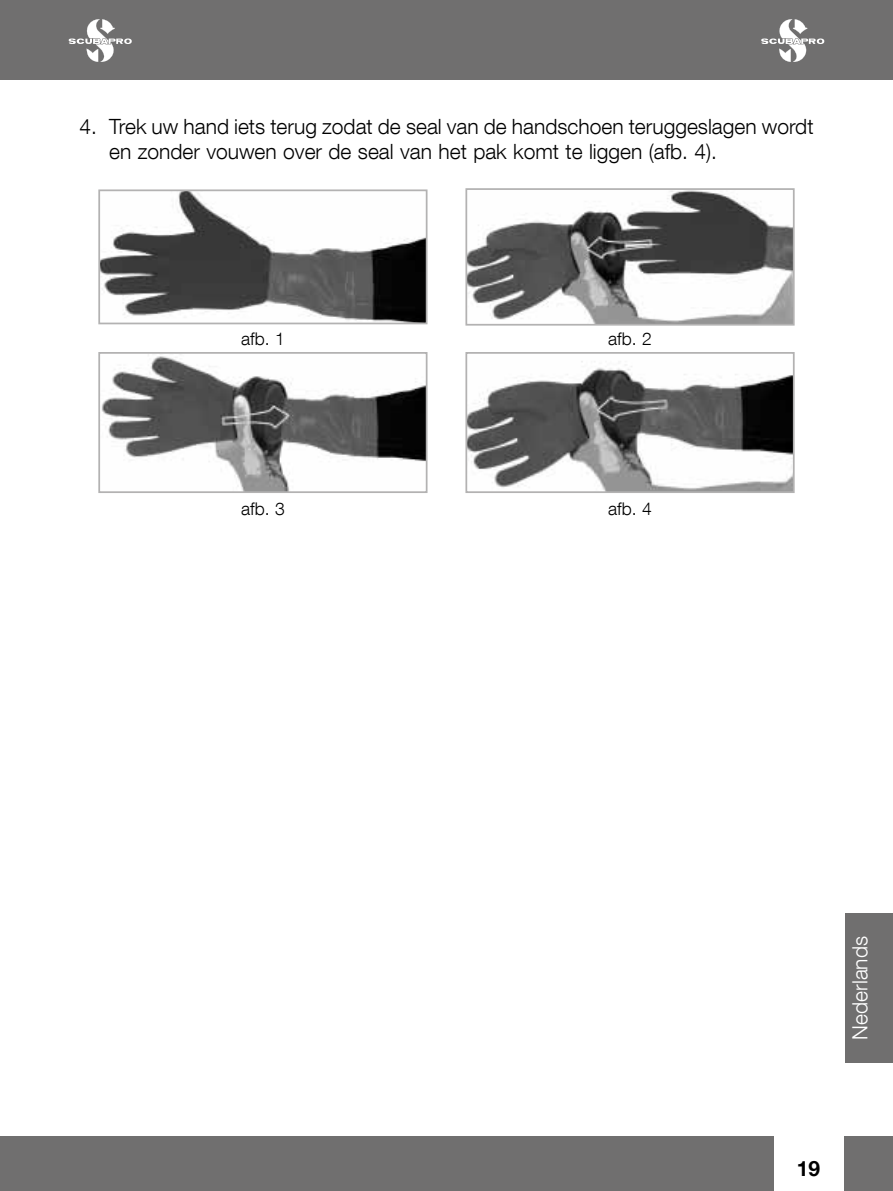
<style>
.page{position:relative;width:893px;height:1191px;background:#fff}
.page>*{position:absolute;margin:0;border:0;box-sizing:border-box;transform-origin:0 0}
.t1{font:300 21px/25.2px "Helvetica Neue LT Com";color:#000}
.t2{font:300 21px "Helvetica Neue LT Com";color:#fff}
.t3{font:700 21px "Helvetica Neue LT Com";color:#000}
.t4{font:300 17.5px "Helvetica Neue LT Com";color:#000}
</style>
<div class="page">
<div style="left:0;top:1136px;width:893px;height:55px;background:#706f6f"></div>
<div style="left:0;top:0;width:893px;height:79px;background:#706f6f"></div>
<div style="left:774px;top:1135px;width:69px;height:56px;background:#fff"></div>
<svg style="left:69px;top:19px;width:63px;height:43px"></svg>
<svg style="left:761px;top:19px;width:63px;height:43px"></svg>
<img style="left:101px;top:192px;width:323px;height:129px">
<div style="left:98px;top:189px;width:329px;height:135px;border:2px solid #b3b2b2"></div>
<img style="left:468px;top:191px;width:324px;height:131px">
<div style="left:465px;top:188px;width:330px;height:137px;border:2px solid #b3b2b2"></div>
<img style="left:101px;top:356px;width:323px;height:134px">
<div style="left:98px;top:352px;width:329px;height:141px;border:2px solid #b3b2b2"></div>
<img style="left:468px;top:361px;width:324px;height:129px">
<div style="left:465px;top:352px;width:330px;height:141px;border:2px solid #b3b2b2"></div>
<div style="left:845px;top:913px;width:48px;height:149px;background:#706f6f"></div>
<p class="t1" style="left:109px;top:114px;width:706px;text-indent:-30px">4. Trek uw hand iets terug zodat de seal van de handschoen teruggeslagen wordt en zonder vouwen over de seal van het pak komt te liggen (afb. 4).</p>
<p class="t4" style="left:241px;top:328px;width:45px">afb. 1</p>
<p class="t4" style="left:608px;top:328px;width:45px">afb. 2</p>
<p class="t4" style="left:241px;top:498px;width:45px">afb. 3</p>
<p class="t4" style="left:608px;top:498px;width:45px">afb. 4</p>
<p class="t2" style="left:847px;top:1039px;width:105px;rotate:-90deg">Nederlands</p>
<p class="t3" style="left:797px;top:1155px;width:25px">19</p>
</div>
